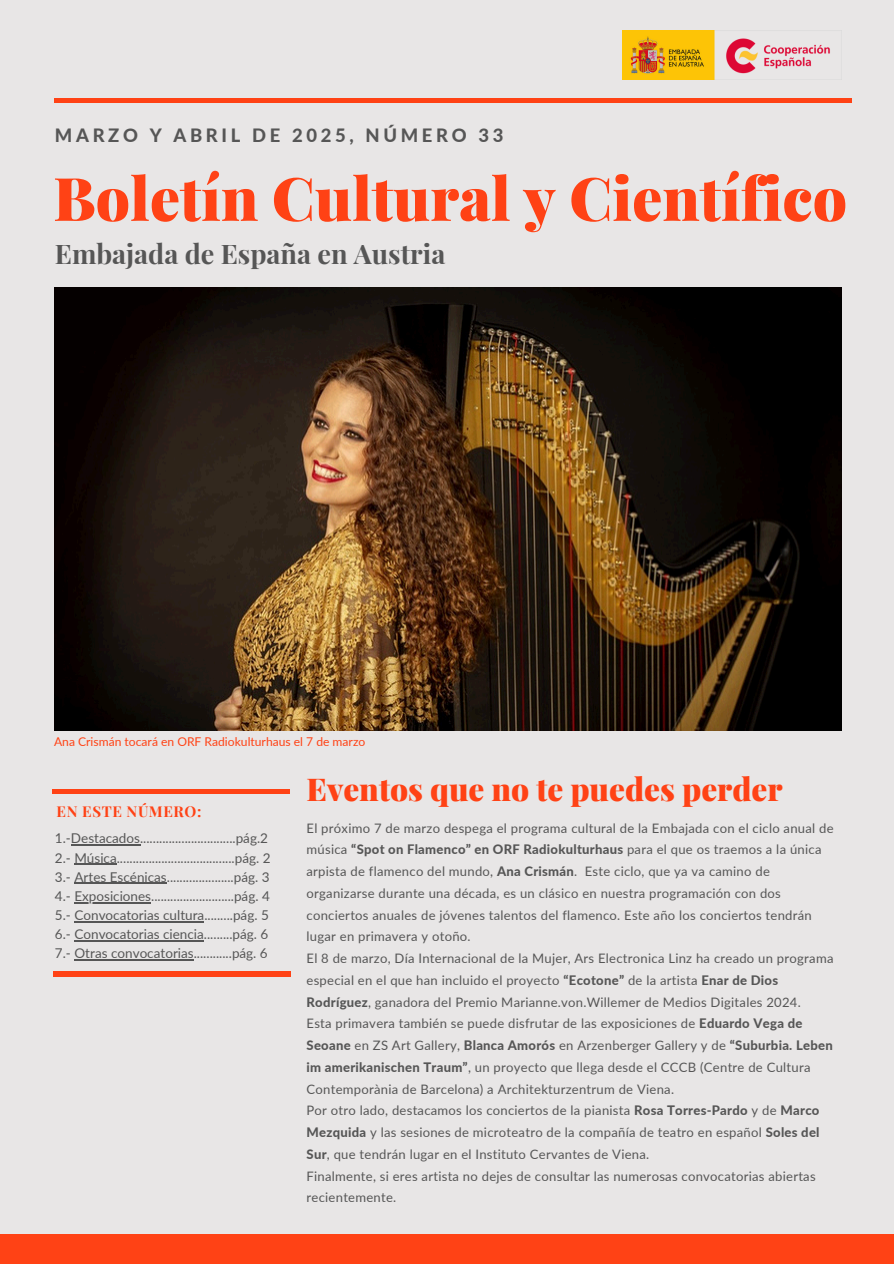
<style>
.page{position:relative;width:894px;height:1264px;background:#fff}
.page>*{position:absolute;margin:0;border:0;box-sizing:border-box;transform-origin:0 0}
.t1{font:900 60px "Playfair Display";color:#ff4215}
.t2{font:900 31.5px "Playfair Display";color:#ff4215}
.t3{font:700 27px "Playfair Display";color:#565656}
.t4{font:800 18.3px "Lato";letter-spacing:.2em;color:#565656}
.t5{font:700 15px "Playfair Display";letter-spacing:.04em;color:#ff4215}
.t6{font:13.5px/19.2px "Lato";color:#565656}
.t7{font:13.05px/21.8px "Lato";letter-spacing:.02em;color:#565656}
.t8{font:12.15px "Lato";color:#ff4215}
.s1{font-weight:800}
</style>
<div class="page">
<div style="left:0;top:0;width:893px;height:1263px;background:#e8e6e6"></div>
<div style="left:0;top:1234px;width:893px;height:29px;background:#ff4215"></div>
<div style="left:54px;top:98px;width:796px;height:5px;background:#ff4215"></div>
<div style="left:52px;top:789px;width:238px;height:5px;background:#ff4215"></div>
<div style="left:53px;top:971px;width:238px;height:6px;background:#ff4215"></div>
<img style="left:622px;top:30px;width:208px;height:50px">
<img style="left:54px;top:288px;width:786px;height:442px">
<hr style="left:71px;top:844px;width:69px;height:1px;background:#565656">
<hr style="left:74px;top:863px;width:43px;height:1px;background:#565656">
<hr style="left:74px;top:882px;width:93px;height:2px;background:#565656">
<hr style="left:74px;top:902px;width:77px;height:1px;background:#565656">
<hr style="left:74px;top:921px;width:130px;height:1px;background:#565656">
<hr style="left:74px;top:940px;width:130px;height:1px;background:#565656">
<hr style="left:74px;top:959px;width:120px;height:1px;background:#565656">
<p class="t4" style="left:55px;top:124px;width:450px">MARZO Y ABRIL DE 2025, NÚMERO 33</p>
<h3 class="t1" style="left:53px;top:156px;width:795px">Boletín Cultural y Científico</h3>
<p class="t3" style="left:55px;top:235px;width:392px">Embajada de España en Austria</p>
<p class="t8" style="left:54px;top:733px;width:313px">Ana Crismán tocará en ORF Radiokulturhaus el 7 de marzo</p>
<p class="t5" style="left:57px;top:801px;width:146px">EN ESTE NÚMERO:</p>
<h4 class="t6" style="left:55px;top:828px;width:217px">1.-Destacados..............................pág.2<br>2.- Música.....................................pág. 2<br>3.- Artes Escénicas.....................pág. 3<br>4.- Exposiciones..........................pág. 4</h4>
<h1 class="t6" style="left:55px;top:905px;width:215px;text-align:justify">5.- Convocatorias cultura.........pág. 5<br>6.- Convocatorias ciencia.........pág. 6<br>7.- Otras convocatorias............pág. 6</h1>
<p class="t2" style="left:306px;top:767px;width:477px">Eventos que no te puedes perder</p>
<p class="t7" style="left:306px;top:816px;width:528px">El próximo 7 de marzo despega el programa cultural de la Embajada con el ciclo anual de música <span class="s1">“Spot on Flamenco” en ORF Radiokulturhaus</span> para el que os traemos a la única arpista de flamenco del mundo, <span class="s1">Ana Crismán</span>. Este ciclo, que ya va camino de organizarse durante una década, es un clásico en nuestra programación con dos conciertos anuales de jóvenes talentos del flamenco. Este año los conciertos tendrán lugar en primavera y otoño.</p>
<h5 class="t7" style="left:306px;top:947px;width:528px">El 8 de marzo, Día Internacional de la Mujer, Ars Electronica Linz ha creado un programa especial en el que han incluido el proyecto <span class="s1">“Ecotone”</span> de la artista <span class="s1">Enar de Dios<br>Rodríguez</span>, ganadora del Premio Marianne.von.Willemer de Medios Digitales 2024.</h5>
<h2 class="t7" style="left:306px;top:1012px;width:527px">Esta primavera también se puede disfrutar de las exposiciones de <span class="s1">Eduardo Vega de Seoane</span> en ZS Art Gallery, <span class="s1">Blanca Amorós</span> en Arzenberger Gallery y de <span class="s1">“Suburbia. Leben im amerikanischen Traum”</span>, un proyecto que llega desde el CCCB (Centre de Cultura Contemporània de Barcelona) a Architekturzentrum de Viena.</h2>
<p class="t7" style="left:306px;top:1099px;width:514px;text-align:justify">Por otro lado, destacamos los conciertos de la pianista <span class="s1">Rosa Torres-Pardo</span> y de <span class="s1">Marco Mezquida</span> y las sesiones de microteatro de la compañía de teatro en español <span class="s1">Soles del Sur</span>, que tendrán lugar en el Instituto Cervantes de Viena.</p>
<p class="t7" style="left:306px;top:1164px;width:510px">Finalmente, si eres artista no dejes de consultar las numerosas convocatorias abiertas recientemente.</p>
</div>
